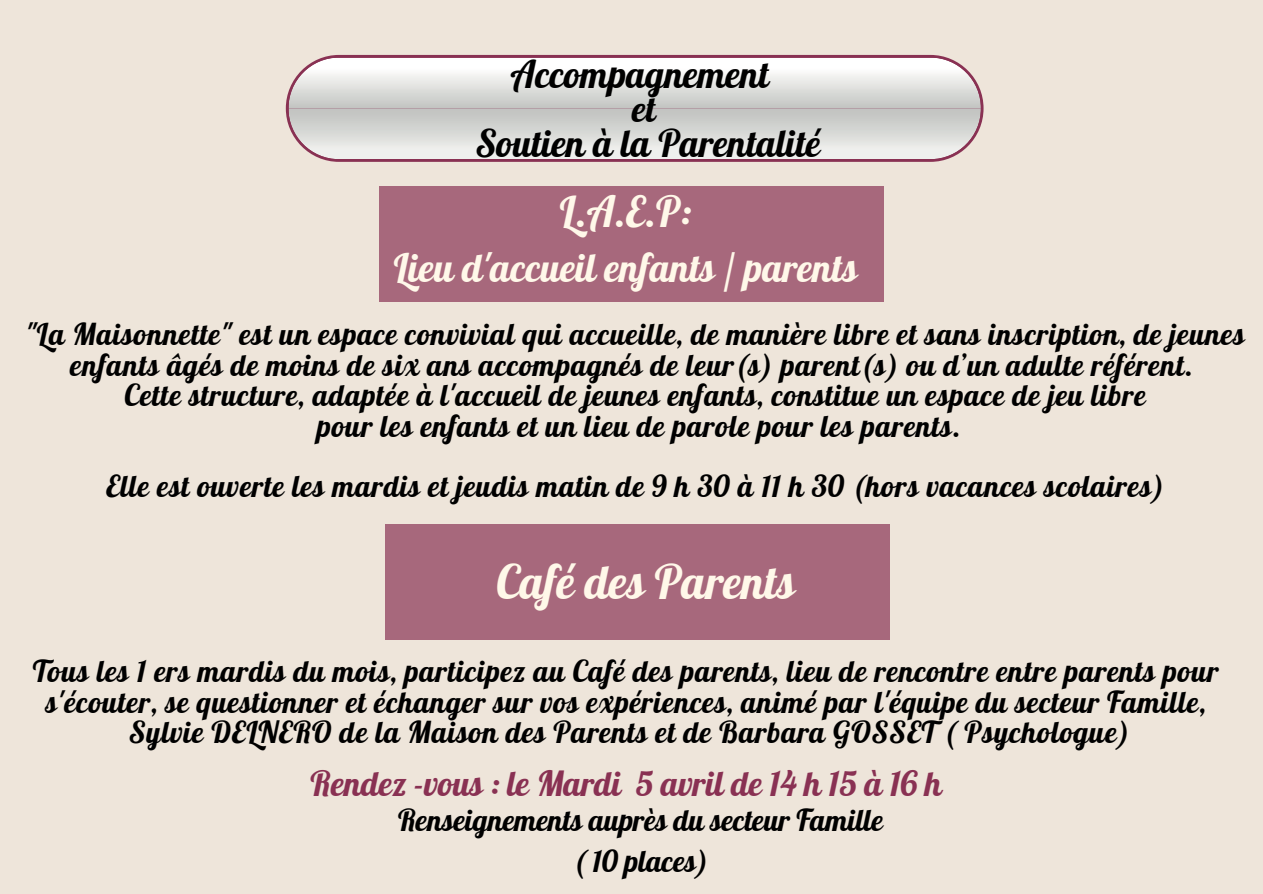
<style>
.page{position:relative;width:1263px;height:894px;background:#fff}
.page>*{position:absolute;margin:0;border:0;box-sizing:border-box;transform-origin:0 0}
.t1{font:46.5px "Lobster";color:#fff8e9}
.t2{font:42px "Lobster";color:#fff8e9}
.t3{font:39px "Lobster";color:#fff8e9}
.t4{font:37.35px "Lobster";color:#000}
.t5{font:35.85px "Lobster";color:#000}
.t6{font:34.05px "Lobster";color:#893153}
.t7{font:29.7px/30.3px "Lobster";letter-spacing:.025em;color:#000;text-align:center}
.t8{font:29.7px "Lobster";color:#000}
</style>
<div class="page">
<div style="left:0;top:0;width:1263px;height:893px;background:#eee5da"></div>
<div style="left:286px;top:55px;width:697px;height:107px;background:#893153;border-radius:53px"></div>
<svg style="left:288px;top:58px;width:693px;height:101px;background:#dededc"></svg>
<div style="left:379px;top:186px;width:505px;height:116px;background:#a7687c"></div>
<div style="left:385px;top:523px;width:505px;height:116px;background:#a7687c"></div>
<p class="t4" style="left:511px;top:51px;width:260px">Accompagnement</p>
<p class="t5" style="left:632px;top:86px;width:25px">et</p>
<p class="t4" style="left:475px;top:119px;width:347px">Soutien à la Parentalité</p>
<p class="t2" style="left:560px;top:185px;width:133px">L.A.E.P:</p>
<p class="t3" style="left:394px;top:243px;width:465px">Lieu d'accueil enfants / parents</p>
<p class="t7" style="left:26px;top:319px;width:1220px">"La Maisonnette" est un espace convivial qui accueille, de manière libre et sans inscription, de jeunes enfants âgés de moins de six ans accompagnés de leur(s) parent(s) ou d’un adulte référent.</p>
<p class="t7" style="left:125px;top:380px;width:1023px">Cette structure, adaptée à l'accueil de jeunes enfants, constitue un espace de jeu libre</p>
<p class="t7" style="left:317px;top:410px;width:645px">pour les enfants et un lieu de parole pour les parents.</p>
<p class="t7" style="left:106px;top:471px;width:1060px">Elle est ouverte les mardis et jeudis matin de 9 h 30 à 11 h 30 (hors vacances scolaires)</p>
<p class="t1" style="left:497px;top:552px;width:300px">Café des Parents</p>
<p class="t7" style="left:33px;top:655px;width:1187px">Tous les 1 ers mardis du mois, participez au Café des parents, lieu de rencontre entre parents pour s'écouter, se questionner et échanger sur vos expériences, animé par l'équipe du secteur Famille,</p>
<p class="t7" style="left:129px;top:716px;width:1002px">Sylvie DELNERO de la Maison des Parents et de Barbara GOSSET ( Psychologue)</p>
<p class="t6" style="left:311px;top:761px;width:633px">Rendez -vous : le Mardi 5 avril de 14 h 15 à 16 h</p>
<p class="t8" style="left:398px;top:801px;width:487px">Renseignements auprès du secteur Famille</p>
<p class="t8" style="left:573px;top:842px;width:137px">( 10 places)</p>
</div>
